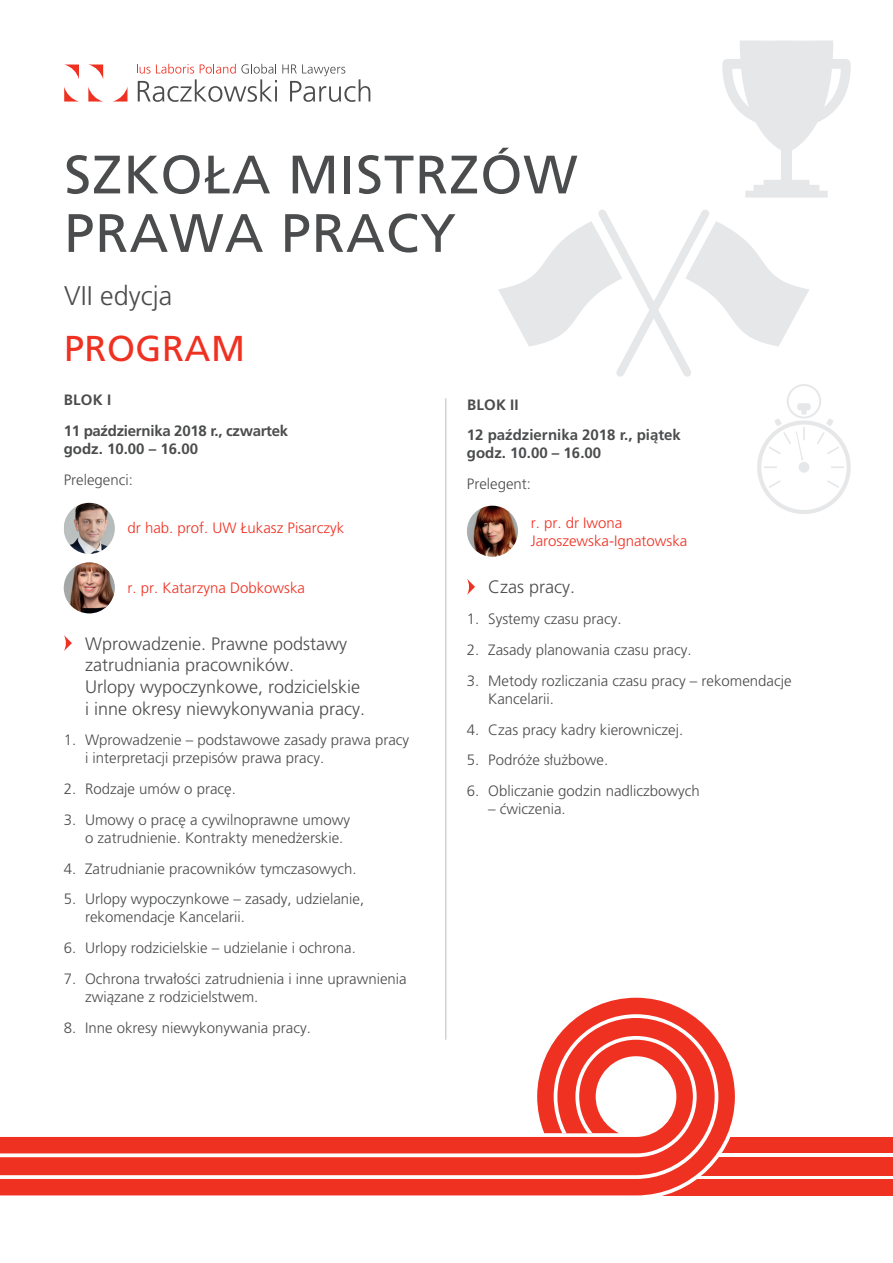
<style>
.page{position:relative;width:893px;height:1263px;background:#fff}
.page>*{position:absolute;margin:0;border:0;box-sizing:border-box;transform-origin:0 0}
.t1{font:54px/58.5px "Frutiger CE";letter-spacing:.02em;color:#4b4c4d}
.t2{font:36px "Frutiger CE";letter-spacing:.015em;color:#ef3122}
.t3{font:27px "Frutiger CE Light";color:#4b4c4d}
.t4{font:18px/21.6px "Frutiger CE Light";color:#4b4c4d}
.t5{font:15px/18px "Frutiger CE Light";color:#4b4c4d}
.t6{font:15px/18px "Frutiger CE Light";color:#ef3122}
.t7{font:700 15px/30.8px "Frutiger CE";color:#4b4c4d}
.t8{font:700 15px/30.8px "Frutiger CE";letter-spacing:-.02em;color:#4b4c4d}
</style>
<div class="page">
<div style="left:781px;top:150px;width:11px;height:37px;background:#e6e7e9"></div>
<svg style="left:722px;top:40px;width:129px;height:110px"></svg>
<svg style="left:66px;top:65px;width:13px;height:14px"></svg>
<svg style="left:64px;top:87px;width:15px;height:15px"></svg>
<svg style="left:88px;top:87px;width:15px;height:15px"></svg>
<svg style="left:113px;top:88px;width:14px;height:14px"></svg>
<svg style="left:90px;top:65px;width:13px;height:14px"></svg>
<svg style="left:137px;top:64px;width:233px;height:38px"></svg>
<svg style="left:64px;top:635px;width:8px;height:16px"></svg>
<hr style="left:445px;top:398px;width:1px;height:642px;background:#d1d2d4">
<img style="left:64px;top:503px;width:51px;height:51px">
<img style="left:64px;top:562px;width:51px;height:51px;border-radius:26px">
<svg style="left:498px;top:180px;width:353px;height:334px"></svg>
<svg style="left:467px;top:579px;width:8px;height:16px"></svg>
<img style="left:467px;top:506px;width:51px;height:51px;border-radius:26px">
<div style="left:650px;top:1137px;width:243px;height:58px;background:#ef3122"></div>
<svg style="left:739px;top:1153px;width:154px;height:26px"></svg>
<div style="left:664px;top:1157px;width:229px;height:18px;background:#ef3122"></div>
<svg style="left:0;top:994px;width:739px;height:202px"></svg>
<svg style="left:0;top:998px;width:735px;height:197px;fill:#ef3122"></svg>
<svg style="left:0;top:1014px;width:718px;height:165px"></svg>
<svg style="left:0;top:1018px;width:715px;height:157px"></svg>
<h1 class="t1" style="left:64px;top:145px;width:515px">SZKOŁA MISTRZÓW<br>PRAWA PRACY</h1>
<h3 class="t3" style="left:64px;top:280px;width:109px">VII edycja</h3>
<h2 class="t2" style="left:64px;top:328px;width:183px">PROGRAM</h2>
<p class="t8" style="left:64px;top:385px;width:226px">BLOK I<br>11 października 2018 r., czwartek</p>
<p class="t7" style="left:64px;top:433px;width:136px">godz. 10.00 – 16.00</p>
<p class="t5" style="left:64px;top:471px;width:71px">Prelegenci:</p>
<p class="t6" style="left:128px;top:518px;width:218px">dr hab. prof. UW Łukasz Pisarczyk</p>
<p class="t6" style="left:128px;top:579px;width:179px">r. pr. Katarzyna Dobkowska</p>
<p class="t4" style="left:85px;top:633px;width:282px">Wprowadzenie. Prawne podstawy zatrudniania pracowników.<br>Urlopy wypoczynkowe, rodzicielskie i inne okresy niewykonywania pracy.</p>
<p class="t5" style="left:85px;top:731px;width:326px;text-indent:-21px">1. Wprowadzenie – podstawowe zasady prawa pracy i interpretacji przepisów prawa pracy.</p>
<p class="t5" style="left:64px;top:780px;width:174px">2. Rodzaje umów o pracę.</p>
<p class="t5" style="left:85px;top:810px;width:267px;text-indent:-21px">3. Umowy o pracę a cywilnoprawne umowy o zatrudnienie. Kontrakty menedżerskie.</p>
<p class="t5" style="left:64px;top:859px;width:294px">4. Zatrudnianie pracowników tymczasowych.</p>
<p class="t5" style="left:85px;top:890px;width:281px;text-indent:-21px">5. Urlopy wypoczynkowe – zasady, udzielanie, rekomendacje Kancelarii.</p>
<p class="t5" style="left:64px;top:939px;width:294px">6. Urlopy rodzicielskie – udzielanie i ochrona.</p>
<p class="t5" style="left:85px;top:969px;width:323px;text-indent:-21px">7. Ochrona trwałości zatrudnienia i inne uprawnienia związane z rodzicielstwem.</p>
<p class="t5" style="left:64px;top:1018px;width:249px">8. Inne okresy niewykonywania pracy.</p>
<p class="t7" style="left:467px;top:389px;width:216px">BLOK II<br>12 października 2018 r., piątek</p>
<p class="t7" style="left:467px;top:438px;width:136px">godz. 10.00 – 16.00</p>
<p class="t5" style="left:467px;top:475px;width:66px">Prelegent:</p>
<p class="t6" style="left:531px;top:513px;width:158px">r. pr. dr Iwona<br>Jaroszewska-Ignatowska</p>
<p class="t4" style="left:488px;top:576px;width:88px">Czas pracy.</p>
<p class="t5" style="left:467px;top:610px;width:156px">1. Systemy czasu pracy.</p>
<p class="t5" style="left:467px;top:641px;width:226px">2. Zasady planowania czasu pracy.</p>
<p class="t5" style="left:488px;top:671px;width:305px;text-indent:-21px">3. Metody rozliczania czasu pracy – rekomendacje<br>Kancelarii.</p>
<p class="t5" style="left:467px;top:720px;width:218px">4. Czas pracy kadry kierowniczej.</p>
<p class="t5" style="left:467px;top:751px;width:143px">5. Podróże służbowe.</p>
<p class="t5" style="left:467px;top:782px;width:234px">6. Obliczanie godzin nadliczbowych</p>
<p class="t5" style="left:488px;top:800px;width:79px">– ćwiczenia.</p>
</div>
